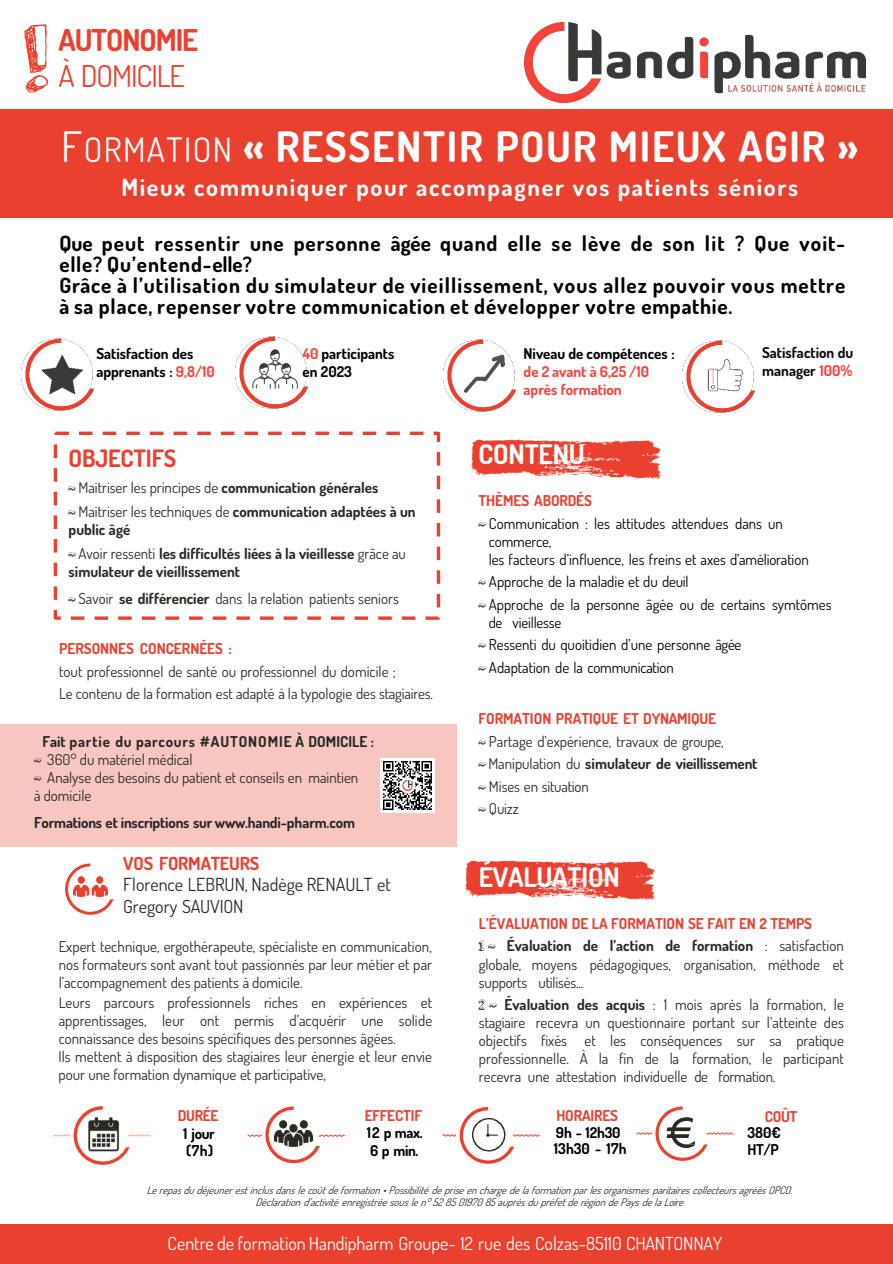
<style>
.page{position:relative;width:893px;height:1264px;background:#fff}
.page>*{position:absolute;margin:0;border:0;box-sizing:border-box;transform-origin:0 0}
.t1{font:99px "orangejuice";color:#ea402f}
.t2{font:700 42px "Dosis";letter-spacing:.04em;color:#fff}
.t3{font:700 30px "Dosis";letter-spacing:-.035em;color:#ea402f}
.t4{font:30px "Dosis";letter-spacing:-.035em;color:#ea402f}
.t5{font:700 27px "Dosis";letter-spacing:-.005em;color:#fff}
.t6{font:700 24px "Dosis";letter-spacing:.07em;color:#fff}
.t7{font:700 24px "Dosis";letter-spacing:-.01em;color:#ea402f}
.t8{font:700 21px/21px "Dosis";letter-spacing:.045em;color:#000}
.t9{font:18px "Dosis";color:#fff}
.t10{font:18px/21.6px "Dosis";color:#2c2924}
.t11{font:700 18px "Dosis";letter-spacing:-.01em;color:#ea402f}
.t12{font:15px/18.1px "Dosis";color:#2c2924;text-align:justify}
.t13{font:15px/18px "Dosis";color:#000}
.t14{font:700 15px/18px "Dosis";letter-spacing:-.005em;color:#2c2924}
.t15{font:700 15px/16.5px "Dosis";letter-spacing:-.005em;color:#ea402f}
.t16{font:700 15px/16.5px "Dosis";color:#000}
.t17{font:15px "Dosis";color:#262626}
.t18{font:700 15px "Dosis";letter-spacing:-.005em;color:#262626}
.t19{font:700 15px "Dosis";letter-spacing:.045em;color:#262626}
.t20{font:700 15px/18px "Dosis";color:#f9423a}
.t21{font:700 15px/18px "Dosis";color:#0d0d0d}
.t22{font:700 15px/16.5px "Dosis";letter-spacing:-.02em;color:#000}
.t23{font:italic 10.5px "Dosis";color:#2c2924}
.s1{font-weight:400}
.s2{font-weight:400;font-size:33.6px}
.s3{color:#f9423a}
.s4{font-family:"orangejuice"}
.s5{font-weight:700}
.s6{font-family:"orangejuice";font-weight:400}
.s7{font-family:"orangejuice";color:#2c2924}
.s8{color:#000}
.s9{color:#ea402f}
</style>
<div class="page">
<div style="left:0;top:1224px;width:892px;height:39px;background:#ea402f"></div>
<img style="left:471px;top:440px;width:190px;height:38px">
<svg style="left:636px;top:1106px;width:97px;height:54px"></svg>
<img style="left:54px;top:1106px;width:97px;height:58px">
<svg style="left:247px;top:1106px;width:98px;height:56px"></svg>
<img style="left:274px;top:1120px;width:39px;height:27px">
<svg style="left:442px;top:1107px;width:98px;height:56px"></svg>
<img style="left:465px;top:860px;width:190px;height:39px">
<svg style="left:65px;top:863px;width:49px;height:51px"></svg>
<img style="left:73px;top:876px;width:34px;height:20px">
<div style="left:54px;top:431px;width:386px;height:188px;border:3px dashed #ea402f"></div>
<img style="left:21px;top:338px;width:73px;height:73px">
<img style="left:235px;top:336px;width:73px;height:73px">
<img style="left:443px;top:339px;width:73px;height:73px">
<img style="left:682px;top:340px;width:73px;height:73px">
<div style="left:0;top:109px;width:892px;height:109px;background:#ea402f"></div>
<img style="left:525px;top:22px;width:340px;height:80px">
<div style="left:0;top:724px;width:456px;height:122px;background:#f8c6c1"></div>
<img style="left:380px;top:758px;width:54px;height:54px">
<p class="t1" style="left:24px;top:-13px;width:25px">!</p>
<p class="t3" style="left:59px;top:21px;width:141px">AUTONOMIE</p>
<p class="t4" style="left:59px;top:56px;width:128px">À DOMICILE</p>
<p class="t2" style="left:61px;top:120px;width:798px"><span class="s1">F</span><span class="s2">ORMATION</span> « RESSENTIR POUR MIEUX AGIR »</p>
<p class="t6" style="left:121px;top:172px;width:678px">Mieux communiquer pour accompagner vos patients séniors</p>
<p class="t8" style="left:59px;top:232px;width:787px">Que peut ressentir une personne âgée quand elle se lève de son lit ? Que voit&shy;elle? Qu’entend-elle?</p>
<p class="t8" style="left:59px;top:274px;width:787px">Grâce à l’utilisation du simulateur de vieillissement, vous allez pouvoir vous mettre à sa place, repenser votre communication et développer votre empathie.</p>
<p class="t16" style="left:96px;top:344px;width:120px;line-height:18px">Satisfaction des apprenants : <span class="s3">9,8/10</span></p>
<p class="t16" style="left:302px;top:345px;width:93px"><span class="s3">40</span> participants</p>
<p class="t16" style="left:302px;top:363px;width:51px">en 2023</p>
<p class="t16" style="left:523px;top:345px;width:153px">Niveau de compétences :</p>
<p class="t20" style="left:523px;top:362px;width:127px">de 2 avant à 6,25 /10 après formation</p>
<p class="t21" style="left:762px;top:342px;width:93px">Satisfaction du manager <span class="s3">100%</span></p>
<p class="t7" style="left:69px;top:442px;width:109px">OBJECTIFS</p>
<p class="t12" style="left:69px;top:477px;width:311px"><span class="s4">~</span> Maitriser les principes de <span class="s5">communication générales</span></p>
<p class="t14" style="left:69px;top:502px;width:348px"><span class="s6">~</span> <span class="s1">Maitriser les techniques de</span> communication adaptées à un public âgé</p>
<p class="t14" style="left:69px;top:543px;width:339px"><span class="s6">~</span> <span class="s1">Avoir ressenti</span> les difficultés liées à la vieillesse <span class="s1">grâce au </span>simulateur de vieillissement</p>
<p class="t12" style="left:69px;top:588px;width:331px"><span class="s4">~</span> Savoir <span class="s5">se différencier</span> dans la relation patients seniors</p>
<p class="t15" style="left:59px;top:640px;width:174px">PERSONNES CONCERNÉES :</p>
<p class="t12" style="left:59px;top:661px;width:338px">tout professionnel de santé ou professionnel du domicile ;</p>
<p class="t12" style="left:59px;top:684px;width:375px">Le contenu de la formation est adapté à la typologie des stagiaires.</p>
<p class="t19" style="left:43px;top:731px;width:333px">Fait partie du parcours #AUTONOMIE À DOMICILE :</p>
<p class="t17" style="left:34px;top:749px;width:160px"><span class="s4">~</span> 360° du matériel médical</p>
<p class="t17" style="left:34px;top:767px;width:326px"><span class="s4">~</span> Analyse des besoins du patient et conseils en maintien</p>
<p class="t17" style="left:34px;top:785px;width:59px">à domicile</p>
<p class="t18" style="left:34px;top:812px;width:322px">Formations et inscriptions sur www.handi-pharm.com</p>
<p class="t11" style="left:123px;top:851px;width:137px">VOS FORMATEURS</p>
<p class="t10" style="left:123px;top:873px;width:269px">Florence LEBRUN, Nadège RENAULT et<br>Gregory SAUVION</p>
<p class="t12" style="left:59px;top:937px;width:375px">Expert technique, ergothérapeute, spécialiste en communication, nos formateurs sont avant tout passionnés par leur métier et par l’accompagnement des patients à domicile.</p>
<p class="t12" style="left:59px;top:992px;width:375px">Leurs parcours professionnels riches en expériences et apprentissages, leur ont permis d’acquérir une solide connaissance des besoins spécifiques des personnes âgées.</p>
<p class="t12" style="left:59px;top:1046px;width:375px">Ils mettent à disposition des stagiaires leur énergie et leur envie pour une formation dynamique et participative,</p>
<p class="t15" style="left:178px;top:1106px;width:42px">DURÉE</p>
<p class="t16" style="left:183px;top:1124px;width:33px">1 jour (7h)</p>
<p class="t15" style="left:365px;top:1106px;width:59px">EFFECTIF</p>
<p class="t16" style="left:367px;top:1123px;width:57px">12 p max.</p>
<p class="t16" style="left:370px;top:1141px;width:50px">6 p min.</p>
<p class="t5" style="left:478px;top:437px;width:108px">CONTENU</p>
<p class="t15" style="left:478px;top:492px;width:115px">THÈMES ABORDÉS</p>
<p class="t13" style="left:489px;top:513px;width:295px;text-indent:-10px"><span class="s7">~</span> Communication : les attitudes attendues dans un commerce,</p>
<p class="t13" style="left:488px;top:549px;width:321px">les facteurs d’influence, les freins et axes d’amélioration</p>
<p class="t13" style="left:478px;top:572px;width:212px"><span class="s7">~</span> Approche de la maladie et du deuil</p>
<p class="t13" style="left:488px;top:594px;width:344px;text-indent:-10px"><span class="s7">~</span> Approche de la personne âgée ou de certains symtômes de vieillesse</p>
<p class="t13" style="left:478px;top:635px;width:264px"><span class="s7">~</span> Ressenti du quoitidien d’une personne âgée</p>
<p class="t13" style="left:478px;top:657px;width:197px"><span class="s7">~</span> Adaptation de la communication</p>
<p class="t15" style="left:478px;top:710px;width:239px">FORMATION PRATIQUE ET DYNAMIQUE</p>
<p class="t12" style="left:478px;top:731px;width:247px"><span class="s4">~</span> Partage d’expérience, travaux de groupe,</p>
<p class="t14" style="left:478px;top:754px;width:280px"><span class="s6">~</span> <span class="s1">Manipulation du</span> simulateur de vieillissement</p>
<p class="t12" style="left:478px;top:776px;width:112px"><span class="s4">~</span> Mises en situation</p>
<p class="t12" style="left:478px;top:799px;width:42px"><span class="s4">~</span> Quizz</p>
<p class="t5" style="left:479px;top:859px;width:142px">ÉVALUATION</p>
<p class="t15" style="left:479px;top:914px;width:334px">L’ÉVALUATION DE LA FORMATION SE FAIT EN 2 TEMPS</p>
<p class="t12" style="left:479px;top:936px;width:366px"><span class="s4">1 ~</span> <span class="s5">Évaluation de l’action de formation</span> : satisfaction globale, moyens pédagogiques, organisation, méthode et supports utilisés...</p>
<p class="t12" style="left:479px;top:994px;width:366px"><span class="s4">2 ~</span> <span class="s5">Évaluation des acquis</span> : 1 mois après la formation, le stagiaire recevra un questionnaire portant sur l’atteinte des objectifs fixés et les conséquences sur sa pratique professionnelle. À la fin de la formation, le participant recevra une attestation individuelle de formation.</p>
<p class="t15" style="left:556px;top:1107px;width:66px">HORAIRES<br><span class="s8">9h - 12h30</span></p>
<p class="t16" style="left:554px;top:1139px;width:74px">13h30 - 17h</p>
<p class="t22" style="left:747px;top:1107px;width:51px;text-indent:17px"><span class="s9">COÛT<br></span>380€<br>HT/P</p>
<p class="t23" style="left:146px;top:1183px;width:651px">Le repas du déjeuner est inclus dans le coût de formation • Possibilité de prise en charge de la formation par les organismes paritaires collecteurs agréés OPCO.</p>
<p class="t23" style="left:255px;top:1195px;width:433px">Déclaration d’activité enregistrée sous le n° 52 85 01970 85 auprès du préfet de région de Pays de la Loire</p>
<p class="t9" style="left:168px;top:1231px;width:556px">Centre de formation Handipharm Groupe- 12 rue des Colzas-85110 CHANTONNAY</p>
</div>
